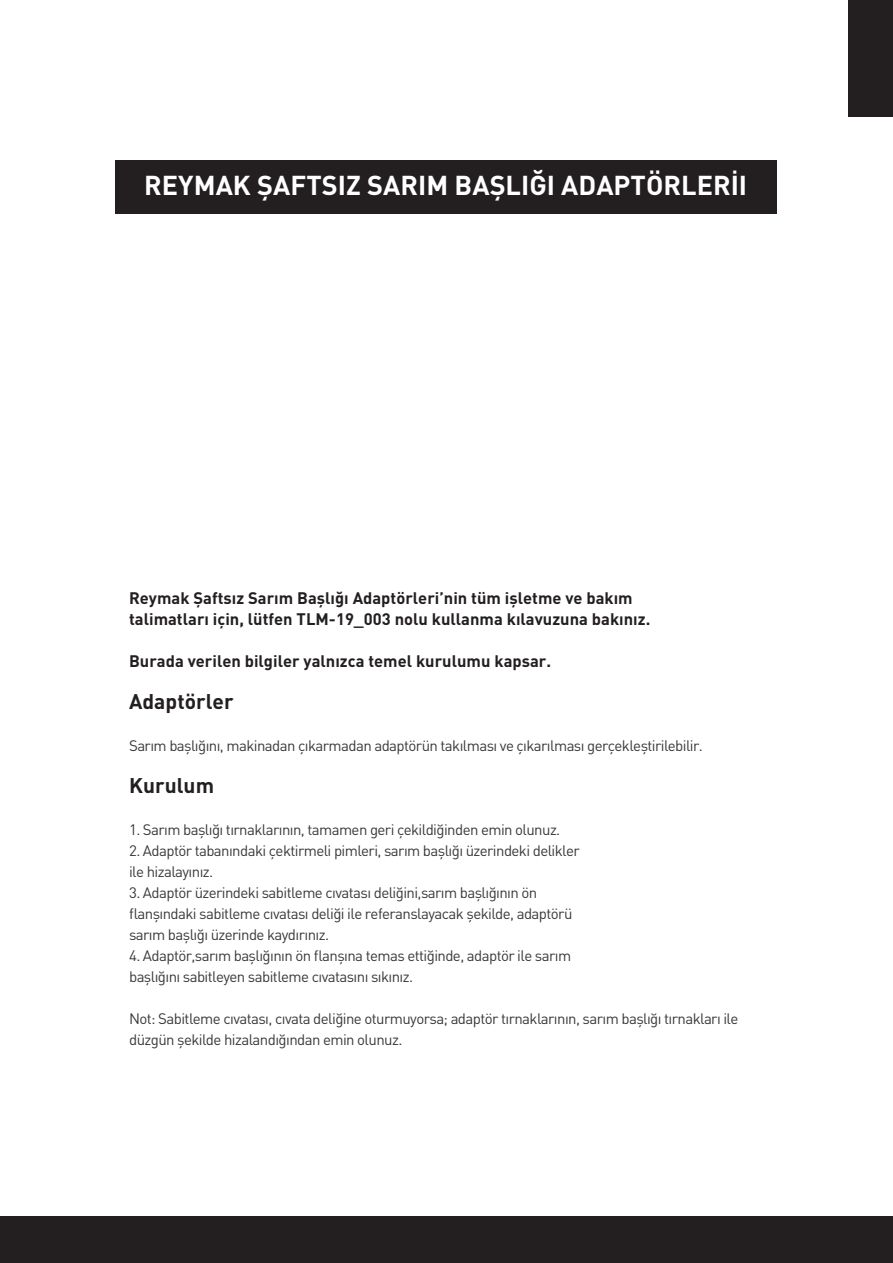
<style>
.page{position:relative;width:893px;height:1263px;background:#fff}
.page>*{position:absolute;margin:0;border:0;box-sizing:border-box;transform-origin:0 0}
.t1{font:700 27px "DIN Pro";color:#fff}
.t2{font:700 21px "DIN Pro";color:#231f20}
.t3{font:700 16.5px/21px "DIN Pro";color:#231f20}
.t4{font:15px/21px "DIN Pro";letter-spacing:-.04em;color:#3b3a3b}
</style>
<div class="page">
<div style="left:848px;top:1px;width:45px;height:116px;background:#231f20"></div>
<div style="left:115px;top:160px;width:661px;height:54px;background:#231f20"></div>
<div style="left:0;top:1216px;width:893px;height:47px;background:#231f20"></div>
<h1 class="t1" style="left:144px;top:167px;width:604px">REYMAK ŞAFTSIZ SARIM BAŞLIĞI ADAPTÖRLERİI</h1>
<p class="t3" style="left:129px;top:587px;width:523px">Reymak Şaftsız Sarım Başlığı Adaptörleri’nin tüm işletme ve bakım talimatları için, lütfen TLM-19_003 nolu kullanma kılavuzuna bakınız.</p>
<p class="t3" style="left:129px;top:650px;width:423px">Burada verilen bilgiler yalnızca temel kurulumu kapsar.</p>
<h2 class="t2" style="left:129px;top:687px;width:106px">Adaptörler</h2>
<p class="t4" style="left:129px;top:735px;width:575px">Sarım başlığını, makinadan çıkarmadan adaptörün takılması ve çıkarılması gerçekleştirilebilir.</p>
<h2 class="t2" style="left:129px;top:771px;width:86px">Kurulum</h2>
<p class="t4" style="left:129px;top:819px;width:433px">1. Sarım başlığı tırnaklarının, tamamen geri çekildiğinden emin olunuz.</p>
<p class="t4" style="left:129px;top:840px;width:452px">2. Adaptör tabanındaki çektirmeli pimleri, sarım başlığı üzerindeki delikler ile hizalayınız.</p>
<p class="t4" style="left:129px;top:882px;width:445px">3. Adaptör üzerindeki sabitleme cıvatası deliğini,sarım başlığının ön flanşındaki sabitleme cıvatası deliği ile referanslayacak şekilde, adaptörü sarım başlığı üzerinde kaydırınız.</p>
<p class="t4" style="left:129px;top:945px;width:444px">4. Adaptör,sarım başlığının ön flanşına temas ettiğinde, adaptör ile sarım başlığını sabitleyen sabitleme cıvatasını sıkınız.</p>
<p class="t4" style="left:129px;top:1008px;width:611px">Not: Sabitleme cıvatası, cıvata deliğine oturmuyorsa; adaptör tırnaklarının, sarım başlığı tırnakları ile düzgün şekilde hizalandığından emin olunuz.</p>
</div>
